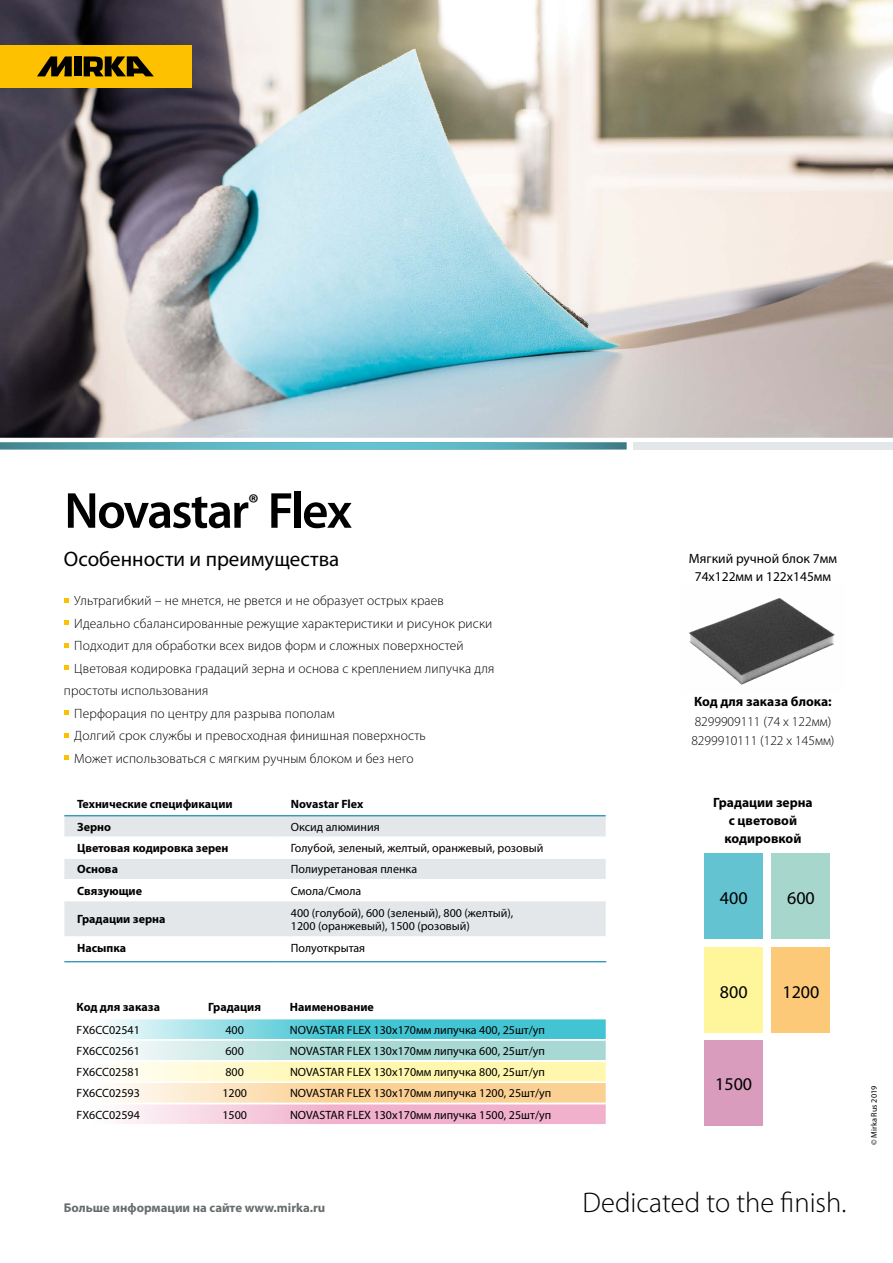
<style>
.page{position:relative;width:893px;height:1263px;background:#fff}
.page>*{position:absolute;margin:0;border:0;box-sizing:border-box;transform-origin:0 0}
.t1{font:600 51px "Myriad Pro";letter-spacing:-.035em;color:#000}
.t2{font:300 28.5px "Myriad Pro";color:#000}
.t3{font:21px "Myriad Pro";color:#000}
.t4{font:18px "Myriad Pro";color:#000}
.t5{font:300 13.5px/19.5px "Myriad Pro";letter-spacing:.01em;color:#000}
.t6{font:700 13.5px/18px "Myriad Pro";color:#000;text-align:center}
.t7{font:13.5px/18px "Myriad Pro";color:#000;text-align:center}
.t8{font:700 12.75px "Myriad Pro";color:#676c6e}
.t9{font:12px/13.5px "Myriad Pro";color:#000}
.t10{font:700 12px "Myriad Pro";color:#000}
.t11{font:8.25px "Myriad Pro";color:#000}
</style>
<div class="page">
<img style="left:0;top:0;width:893px;height:438px">
<img style="left:689px;top:598px;width:146px;height:87px">
<div style="left:772px;top:854px;width:58px;height:85px;background:#a6d6cc"></div>
<div style="left:704px;top:947px;width:59px;height:85px;background:#fff69b"></div>
<div style="left:772px;top:947px;width:58px;height:85px;background:#fcc978"></div>
<div style="left:704px;top:1040px;width:59px;height:85px;background:#da9cbd"></div>
<div style="left:704px;top:854px;width:59px;height:85px;background:#63c3d1"></div>
<svg style="left:0;top:442px;width:627px;height:7px;background:#59acb8"></svg>
<div style="left:633px;top:442px;width:260px;height:7px;background:#e4e7ea"></div>
<div style="left:64px;top:816px;width:542px;height:20px;background:#e4e7ea"></div>
<svg style="left:64px;top:859px;width:542px;height:77px;fill:#e4e7ea"></svg>
<svg style="left:278px;top:880px;width:1px;height:20px"></svg>
<svg style="left:605px;top:880px;width:1px;height:20px"></svg>
<hr style="left:64px;top:879px;width:214px;height:1px;background:#fff">
<hr style="left:278px;top:879px;width:328px;height:1px;background:#fff">
<hr style="left:64px;top:900px;width:214px;height:1px;background:#fff">
<hr style="left:278px;top:900px;width:328px;height:1px;background:#fff">
<hr style="left:64px;top:815px;width:214px;height:1px;background:#0481ad">
<hr style="left:278px;top:815px;width:328px;height:1px;background:#0481ad">
<hr style="left:64px;top:961px;width:214px;height:1px;background:#0481ad">
<hr style="left:278px;top:961px;width:328px;height:1px;background:#0481ad">
<svg style="left:104px;top:1019px;width:502px;height:105px;background:#d1dbcc"></svg>
<svg style="left:64px;top:598px;width:5px;height:4px"></svg>
<svg style="left:64px;top:620px;width:5px;height:5px"></svg>
<svg style="left:64px;top:643px;width:5px;height:4px"></svg>
<svg style="left:64px;top:665px;width:5px;height:5px"></svg>
<svg style="left:64px;top:710px;width:5px;height:5px"></svg>
<svg style="left:64px;top:733px;width:5px;height:4px"></svg>
<svg style="left:64px;top:755px;width:5px;height:5px"></svg>
<hr style="left:64px;top:1039px;width:128px;height:1px;background:#fff">
<hr style="left:192px;top:1039px;width:85px;height:1px;background:#fff">
<hr style="left:277px;top:1039px;width:329px;height:1px;background:#fff">
<hr style="left:64px;top:1103px;width:128px;height:1px;background:#fff">
<hr style="left:192px;top:1103px;width:85px;height:1px;background:#fff">
<hr style="left:277px;top:1103px;width:329px;height:1px;background:#fff">
<hr style="left:64px;top:1060px;width:128px;height:2px;background:#fff">
<hr style="left:192px;top:1060px;width:85px;height:2px;background:#fff">
<hr style="left:277px;top:1060px;width:329px;height:2px;background:#fff">
<hr style="left:64px;top:1081px;width:128px;height:2px;background:#fff">
<hr style="left:192px;top:1081px;width:85px;height:2px;background:#fff">
<hr style="left:277px;top:1081px;width:329px;height:2px;background:#fff">
<div style="left:0;top:45px;width:191px;height:43px;background:#fdc100"></div>
<svg style="left:37px;top:56px;width:35px;height:20px"></svg>
<div style="left:74px;top:56px;width:7px;height:20px;background:#000"></div>
<svg style="left:84px;top:56px;width:70px;height:20px"></svg>
<h1 class="t1" style="left:64px;top:482px;width:289px">Novastar<sup>®</sup> Flex</h1>
<h3 class="t3" style="left:64px;top:547px;width:277px">Особенности и преимущества</h3>
<p class="t5" style="left:74px;top:591px;width:371px">Ультрагибкий – не мнется, не рвется и не образует острых краев</p>
<p class="t5" style="left:74px;top:614px;width:420px">Идеально сбалансированные режущие характеристики и рисунок риски</p>
<p class="t5" style="left:74px;top:636px;width:391px">Подходит для обработки всех видов форм и сложных поверхностей</p>
<p class="t5" style="left:74px;top:659px;width:421px">Цветовая кодировка градаций зерна и основа с креплением липучка для</p>
<p class="t5" style="left:64px;top:681px;width:146px">простоты использования</p>
<p class="t5" style="left:74px;top:704px;width:262px">Перфорация по центру для разрыва пополам</p>
<p class="t5" style="left:74px;top:726px;width:353px">Долгий срок службы и превосходная финишная поверхность</p>
<p class="t5" style="left:74px;top:749px;width:341px">Может использоваться с мягким ручным блоком и без него</p>
<p class="t10" style="left:77px;top:796px;width:157px">Технические спецификации</p>
<p class="t10" style="left:291px;top:796px;width:74px">Novastar Flex</p>
<p class="t10" style="left:77px;top:819px;width:35px">Зерно</p>
<p class="t9" style="left:291px;top:820px;width:90px">Оксид алюминия</p>
<p class="t10" style="left:77px;top:840px;width:153px">Цветовая кодировка зерен</p>
<p class="t9" style="left:291px;top:842px;width:254px">Голубой, зеленый, желтый, оранжевый, розовый</p>
<p class="t10" style="left:77px;top:861px;width:42px">Основа</p>
<p class="t9" style="left:291px;top:863px;width:128px">Полиуретановая пленка</p>
<p class="t10" style="left:77px;top:883px;width:67px">Связующие</p>
<p class="t9" style="left:291px;top:884px;width:72px">Смола/Смола</p>
<p class="t10" style="left:77px;top:911px;width:90px">Градации зерна</p>
<p class="t9" style="left:291px;top:906px;width:224px">400 (голубой), 600 (зеленый), 800 (желтый),<br>1200 (оранжевый), 1500 (розовый)</p>
<p class="t10" style="left:77px;top:940px;width:51px">Насыпка</p>
<p class="t9" style="left:291px;top:942px;width:76px">Полуоткрытая</p>
<p class="t10" style="left:77px;top:999px;width:85px">Код для заказа</p>
<p class="t10" style="left:208px;top:999px;width:54px">Градация</p>
<p class="t10" style="left:290px;top:999px;width:85px">Наименование</p>
<p class="t9" style="left:77px;top:1023px;width:65px">FX6CC02541</p>
<p class="t9" style="left:225px;top:1023px;width:20px">400</p>
<p class="t9" style="left:290px;top:1023px;width:257px">NOVASTAR FLEX 130x170мм липучка 400, 25шт/уп</p>
<p class="t9" style="left:77px;top:1044px;width:65px">FX6CC02561</p>
<p class="t9" style="left:225px;top:1044px;width:20px">600</p>
<p class="t9" style="left:290px;top:1044px;width:257px">NOVASTAR FLEX 130x170мм липучка 600, 25шт/уп</p>
<p class="t9" style="left:77px;top:1065px;width:65px">FX6CC02581</p>
<p class="t9" style="left:225px;top:1065px;width:20px">800</p>
<p class="t9" style="left:290px;top:1065px;width:257px">NOVASTAR FLEX 130x170мм липучка 800, 25шт/уп</p>
<p class="t9" style="left:77px;top:1087px;width:65px">FX6CC02593</p>
<p class="t9" style="left:222px;top:1087px;width:26px">1200</p>
<p class="t9" style="left:290px;top:1087px;width:263px">NOVASTAR FLEX 130x170мм липучка 1200, 25шт/уп</p>
<p class="t9" style="left:77px;top:1108px;width:65px">FX6CC02594</p>
<p class="t9" style="left:222px;top:1108px;width:26px">1500</p>
<p class="t9" style="left:290px;top:1108px;width:263px">NOVASTAR FLEX 130x170мм липучка 1500, 25шт/уп</p>
<p class="t7" style="left:689px;top:550px;width:149px">Мягкий ручной блок 7мм<br>74x122мм и 122x145мм</p>
<p class="t6" style="left:694px;top:692px;width:139px">Код для заказа блока:</p>
<p class="t5" style="left:691px;top:712px;width:145px">8299909111 (74 x 122мм)<br>8299910111 (122 x 145мм)</p>
<p class="t6" style="left:713px;top:793px;width:101px">Градации зерна с цветовой кодировкой</p>
<h3 class="t4" style="left:720px;top:888px;width:29px">400</h3>
<h3 class="t4" style="left:787px;top:888px;width:29px">600</h3>
<h3 class="t4" style="left:720px;top:982px;width:29px">800</h3>
<h3 class="t4" style="left:782px;top:982px;width:38px">1200</h3>
<h3 class="t4" style="left:715px;top:1074px;width:38px">1500</h3>
<p class="t8" style="left:64px;top:1199px;width:263px">Больше информации на сайте www.mirka.ru</p>
<h2 class="t2" style="left:583px;top:1187px;width:265px">Dedicated to the finish.</h2>
<p class="t11" style="left:869px;top:1145px;width:61px;rotate:-90deg">© Mirka Rus 2019</p>
</div>
